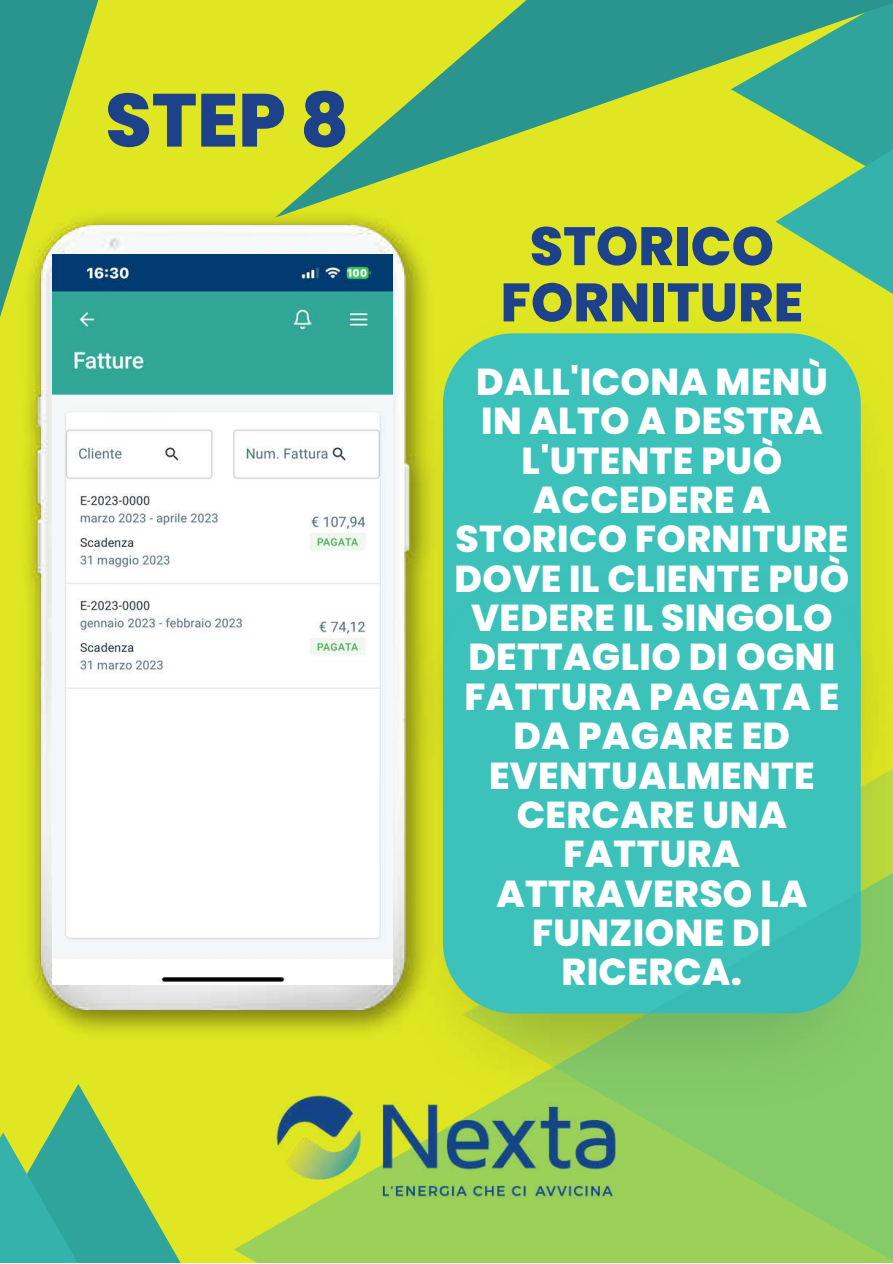
<style>
.page{position:relative;width:893px;height:1264px;background:#fff}
.page>*{position:absolute;margin:0;border:0;box-sizing:border-box;transform-origin:0 0}
.t1{font:800 75px "Poppins";color:#1d4289}
.t2{font:800 54px/56.2px "Poppins";color:#1d4289;text-align:center}
.t3{font:800 37.5px/39.3px "Poppins";letter-spacing:.01em;color:#fff;text-align:center}
</style>
<div class="page">
<div style="left:0;top:0;width:892px;height:1262px;background:#e0e722"></div>
<div style="left:443px;top:333px;width:417px;height:241px;background:#3cc2bb"></div>
<svg style="left:775px;top:218px;width:117px;height:148px"></svg>
<svg style="left:51px;top:1084px;width:109px;height:178px"></svg>
<svg style="left:0;top:1132px;width:137px;height:130px;background:#42af94"></svg>
<svg style="left:443px;top:333px;width:249px;height:69px;background:#47c4b0"></svg>
<img style="left:28px;top:217px;width:406px;height:815px">
<img style="left:400px;top:574px;width:492px;height:285px">
<div style="left:443px;top:596px;width:417px;height:263px;background:#3cc2bb"></div>
<svg style="left:732px;top:859px;width:160px;height:403px;background:#70c67e"></svg>
<svg style="left:0;top:0;width:220px;height:475px"></svg>
<svg style="left:275px;top:0;width:617px;height:218px"></svg>
<img style="left:160px;top:859px;width:572px;height:403px">
<img style="left:53px;top:254px;width:339px;height:730px">
<div style="left:150px;top:492px;width:148px;height:16px;background:#fff"></div>
<div style="left:150px;top:597px;width:148px;height:16px;background:#fff"></div>
<h1 class="t1" style="left:105px;top:68px;width:245px">STEP 8</h1>
<h2 class="t2" style="left:500px;top:218px;width:304px">STORICO<br>FORNITURE</h2>
<p class="t3" style="left:454px;top:362px;width:396px">DALL'ICONA MENÙ<br>IN ALTO A DESTRA<br>L'UTENTE PUÒ<br>ACCEDERE A<br>STORICO FORNITURE<br>DOVE IL CLIENTE PUÒ<br>VEDERE IL SINGOLO<br>DETTAGLIO DI OGNI<br>FATTURA PAGATA E<br>DA PAGARE ED<br>EVENTUALMENTE<br>CERCARE UNA<br>FATTURA<br>ATTRAVERSO LA<br>FUNZIONE DI<br>RICERCA.</p>
</div>
